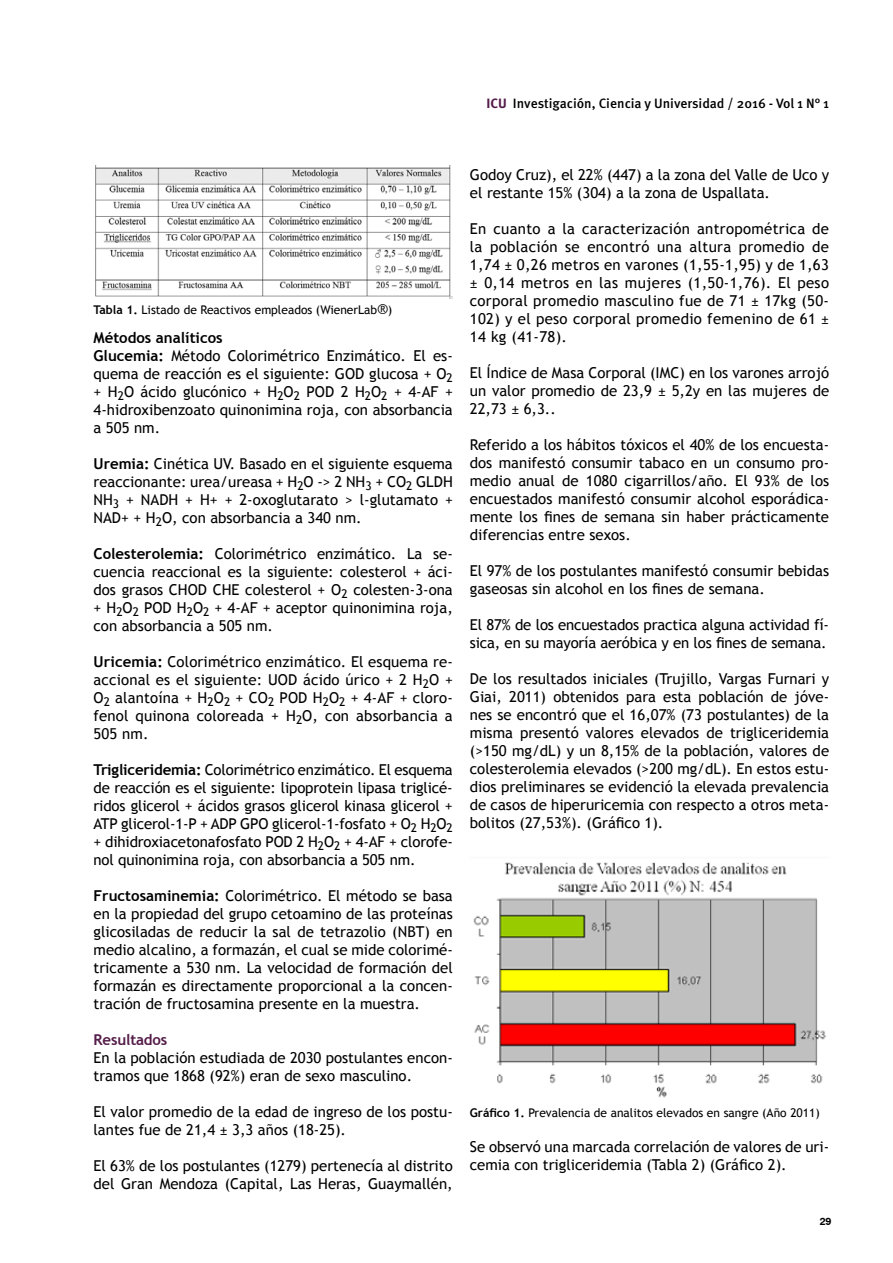
<style>
.page{position:relative;width:893px;height:1263px;background:#fff}
.page>*{position:absolute;margin:0;border:0;box-sizing:border-box;transform-origin:0 0}
.t1{font:15px/18px "Trebuchet MS";color:#000;text-align:justify}
.t2{font:700 15px "Trebuchet MS";letter-spacing:-.01em;color:#541c49}
.t3{font:500 13.5px "Meta Pro";letter-spacing:-.005em;color:#000}
.t4{font:12px "Trebuchet MS";color:#000}
.t5{font:700 10.5px "Swiss 721 BT";color:#000}
.s1{font-weight:700;color:#541c49}
.s2{font-weight:700}
.s3{font-size:15px}
</style>
<div class="page">
<img style="left:95px;top:166px;width:358px;height:132px">
<img style="left:473px;top:862px;width:353px;height:236px">
<p class="t3" style="left:487px;top:94px;width:344px"><span class="s1">ICU</span> Investigación, Ciencia y Universidad / 2016 - Vol 1 N° 1</p>
<p class="t4" style="left:94px;top:303px;width:300px"><span class="s2">Tabla 1.</span> Listado de Reactivos empleados (WienerLab<span class="s3">®</span>)</p>
<p class="t1" style="left:94px;top:329px;width:361px;text-align:left"><span class="s2">Métodos analíticos<br>Glucemia:</span> Método Colorimétrico Enzimático. El es&shy;quema de reacción es el siguiente: GOD glucosa + O<sub>2 </sub>+ H<sub>2</sub>O ácido glucónico + H<sub>2</sub>O<sub>2</sub> POD 2 H<sub>2</sub>O<sub>2</sub> + 4-AF + 4-hidroxibenzoato quinonimina roja, con absorbancia a 505 nm.</p>
<p class="t1" style="left:94px;top:455px;width:361px"><span class="s2">Uremia:</span> Cinética UV. Basado en el siguiente esquema reaccionante: urea/ureasa + H<sub>2</sub>O -&gt; 2 NH<sub>3</sub> + CO<sub>2</sub> GLDH NH<sub>3</sub> + NADH + H+ + 2-oxoglutarato &gt; l-glutamato + NAD+ + H<sub>2</sub>O, con absorbancia a 340 nm.</p>
<p class="t1" style="left:94px;top:545px;width:361px"><span class="s2">Colesterolemia:</span> Colorimétrico enzimático. La se&shy;cuencia reaccional es la siguiente: colesterol + áci&shy;dos grasos CHOD CHE colesterol + O<sub>2</sub> colesten-3-ona + H<sub>2</sub>O<sub>2</sub> POD H<sub>2</sub>O<sub>2</sub> + 4-AF + aceptor quinonimina roja, con absorbancia a 505 nm.</p>
<p class="t1" style="left:94px;top:653px;width:361px"><span class="s2">Uricemia:</span> Colorimétrico enzimático. El esquema re&shy;accional es el siguiente: UOD ácido úrico + 2 H<sub>2</sub>O + O<sub>2</sub> alantoína + H<sub>2</sub>O<sub>2</sub> + CO<sub>2</sub> POD H<sub>2</sub>O<sub>2</sub> + 4-AF + cloro&shy;fenol quinona coloreada + H<sub>2</sub>O, con absorbancia a 505 nm.</p>
<p class="t1" style="left:94px;top:761px;width:361px"><span class="s2">Trigliceridemia:</span> Colorimétrico enzimático. El esquema de reacción es el siguiente: lipoprotein lipasa triglicé&shy;ridos glicerol + ácidos grasos glicerol kinasa glicerol + ATP glicerol-1-P + ADP GPO glicerol-1-fosfato + O<sub>2</sub> H<sub>2</sub>O<sub>2 </sub>+ dihidroxiacetonafosfato POD 2 H<sub>2</sub>O<sub>2</sub> + 4-AF + clorofe&shy;nol quinonimina roja, con absorbancia a 505 nm.</p>
<p class="t1" style="left:94px;top:887px;width:361px"><span class="s2">Fructosaminemia:</span> Colorimétrico. El método se basa en la propiedad del grupo cetoamino de las proteínas glicosiladas de reducir la sal de tetrazolio (NBT) en medio alcalino, a formazán, el cual se mide colorimé&shy;tricamente a 530 nm. La velocidad de formación del formazán es directamente proporcional a la concen&shy;tración de fructosamina presente en la muestra.</p>
<p class="t2" style="left:94px;top:1030px;width:75px">Resultados</p>
<p class="t1" style="left:94px;top:1049px;width:361px">En la población estudiada de 2030 postulantes encon&shy;tramos que 1868 (92%) eran de sexo masculino.</p>
<p class="t1" style="left:94px;top:1103px;width:361px">El valor promedio de la edad de ingreso de los postu&shy;lantes fue de 21,4 ± 3,3 años (18-25).</p>
<p class="t1" style="left:94px;top:1157px;width:361px">El 63% de los postulantes (1279) pertenecía al distrito del Gran Mendoza (Capital, Las Heras, Guaymallén,</p>
<p class="t1" style="left:470px;top:166px;width:361px">Godoy Cruz), el 22% (447) a la zona del Valle de Uco y el restante 15% (304) a la zona de Uspallata.</p>
<p class="t1" style="left:470px;top:220px;width:361px">En cuanto a la caracterización antropométrica de la población se encontró una altura promedio de 1,74 ± 0,26 metros en varones (1,55-1,95) y de 1,63 ± 0,14 metros en las mujeres (1,50-1,76). El peso corporal promedio masculino fue de 71 ± 17kg (50- 102) y el peso corporal promedio femenino de 61 ± 14 kg (41-78).</p>
<p class="t1" style="left:470px;top:364px;width:361px">El Índice de Masa Corporal (IMC) en los varones arrojó un valor promedio de 23,9 ± 5,2y en las mujeres de 22,73 ± 6,3..</p>
<p class="t1" style="left:470px;top:436px;width:361px">Referido a los hábitos tóxicos el 40% de los encuesta&shy;dos manifestó consumir tabaco en un consumo pro&shy;medio anual de 1080 cigarrillos/año. El 93% de los encuestados manifestó consumir alcohol esporádica&shy;mente los fines de semana sin haber prácticamente diferencias entre sexos.</p>
<p class="t1" style="left:470px;top:562px;width:361px">El 97% de los postulantes manifestó consumir bebidas gaseosas sin alcohol en los fines de semana.</p>
<p class="t1" style="left:470px;top:616px;width:361px">El 87% de los encuestados practica alguna actividad fí&shy;sica, en su mayoría aeróbica y en los fines de semana.</p>
<p class="t1" style="left:470px;top:670px;width:361px">De los resultados iniciales (Trujillo, Vargas Furnari y Giai, 2011) obtenidos para esta población de jóve&shy;nes se encontró que el 16,07% (73 postulantes) de la misma presentó valores elevados de trigliceridemia (&gt;150 mg/dL) y un 8,15% de la población, valores de colesterolemia elevados (&gt;200 mg/dL). En estos estu&shy;dios preliminares se evidenció la elevada prevalencia de casos de hiperuricemia con respecto a otros meta&shy;bolitos (27,53%). (Gráfico 1).</p>
<p class="t4" style="left:470px;top:1106px;width:351px"><span class="s2">Gráfico 1.</span> Prevalencia de analitos elevados en sangre (Año 2011)</p>
<p class="t1" style="left:470px;top:1138px;width:361px">Se observó una marcada correlación de valores de uri&shy;cemia con trigliceridemia (Tabla 2) (Gráfico 2).</p>
<p class="t5" style="left:820px;top:1215px;width:13px">29</p>
</div>
